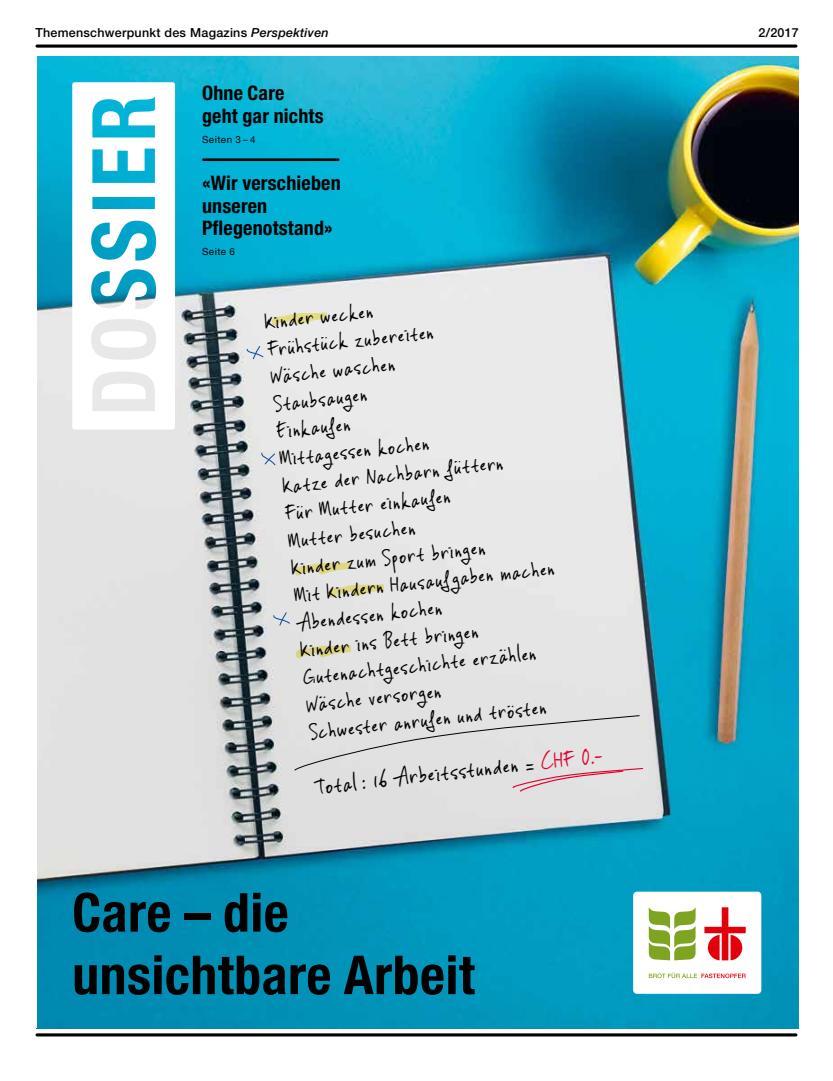
<style>
.page{position:relative;width:833px;height:1081px;background:#fff}
.page>*{position:absolute;margin:0;border:0;box-sizing:border-box;transform-origin:0 0}
.t1{font:700 condensed 53.75px/62.5px "Helvetica Neue LT Std";letter-spacing:.01em;color:#000}
.t2{font:24.88px "Vinc Hand";color:#000}
.t3{font:23.75px/27.5px "Vinc Hand";color:#000}
.t4{font:700 condensed 20px/22.5px "Helvetica Neue LT Std";letter-spacing:.01em;color:#000}
.t5{font:500 12.5px "Helvetica Neue LT Std";letter-spacing:.02em;color:#000}
.t6{font:9.88px "Helvetica Neue LT Std";letter-spacing:.05em;color:#000}
.s1{font-style:italic}
.s2{color:#e4002c}
</style>
<div class="page">
<img style="left:37px;top:57px;width:761px;height:971px">
<svg style="left:261px;top:452px;width:15px;height:14px"></svg>
<svg style="left:273px;top:612px;width:18px;height:14px"></svg>
<svg style="left:246px;top:345px;width:18px;height:15px"></svg>
<svg style="left:293px;top:561px;width:58px;height:16px"></svg>
<svg style="left:328px;top:583px;width:57px;height:16px"></svg>
<div style="left:294px;top:715px;width:350px;height:78px;background:#e1e1e1"></div>
<svg style="left:270px;top:311px;width:58px;height:16px"></svg>
<svg style="left:294px;top:644px;width:58px;height:16px"></svg>
<hr style="left:37px;top:1033px;width:759px;height:3px;background:#000">
<hr style="left:37px;top:45px;width:759px;height:3px;background:#000">
<svg style="left:72px;top:82px;width:103px;height:347px"></svg>
<hr style="left:203px;top:158px;width:135px;height:3px;background:#000">
<div style="left:633px;top:891px;width:128px;height:103px;background:#fff;border-radius:4px"></div>
<svg style="left:648px;top:907px;width:47px;height:53px"></svg>
<svg style="left:704px;top:907px;width:41px;height:53px"></svg>
<svg style="left:649px;top:972px;width:96px;height:6px"></svg>
<p class="t5" style="left:35px;top:25px;width:295px">Themenschwerpunkt des Magazins <span class="s1">Perspektiven</span></p>
<p class="t5" style="left:758px;top:25px;width:42px">2/2017</p>
<p class="t4" style="left:202px;top:82px;width:123px">Ohne Care geht gar nichts</p>
<p class="t6" style="left:202px;top:133px;width:55px">Seiten 3 – 4</p>
<p class="t4" style="left:202px;top:172px;width:140px">«Wir verschieben unseren<br>Pflegenotstand»</p>
<p class="t6" style="left:202px;top:246px;width:34px">Seite 6</p>
<p class="t3" style="left:263px;top:307px;width:265px;rotate:-6deg">Kinder wecken<br>Frühstück zubereiten<br>Wäsche waschen<br>Staubsaugen<br>Einkaufen<br>Mittagessen kochen<br>Katze der Nachbarn füttern<br>Für Mutter einkaufen<br>Mutter besuchen<br>Kinder zum Sport bringen<br>Mit Kindern Hausaufgaben machen<br>Abendessen kochen<br>Kinder ins Bett bringen<br>Gutenachtgeschichte erzählen<br>Wäsche versorgen<br>Schwester anrufen und trösten</p>
<p class="t2" style="left:313px;top:770px;width:292px;rotate:-6deg">Total: 16 Arbeitsstunden = <span class="s2">CHF O.–</span></p>
<h1 class="t1" style="left:72px;top:880px;width:404px">Care – die unsichtbare Arbeit</h1>
</div>
